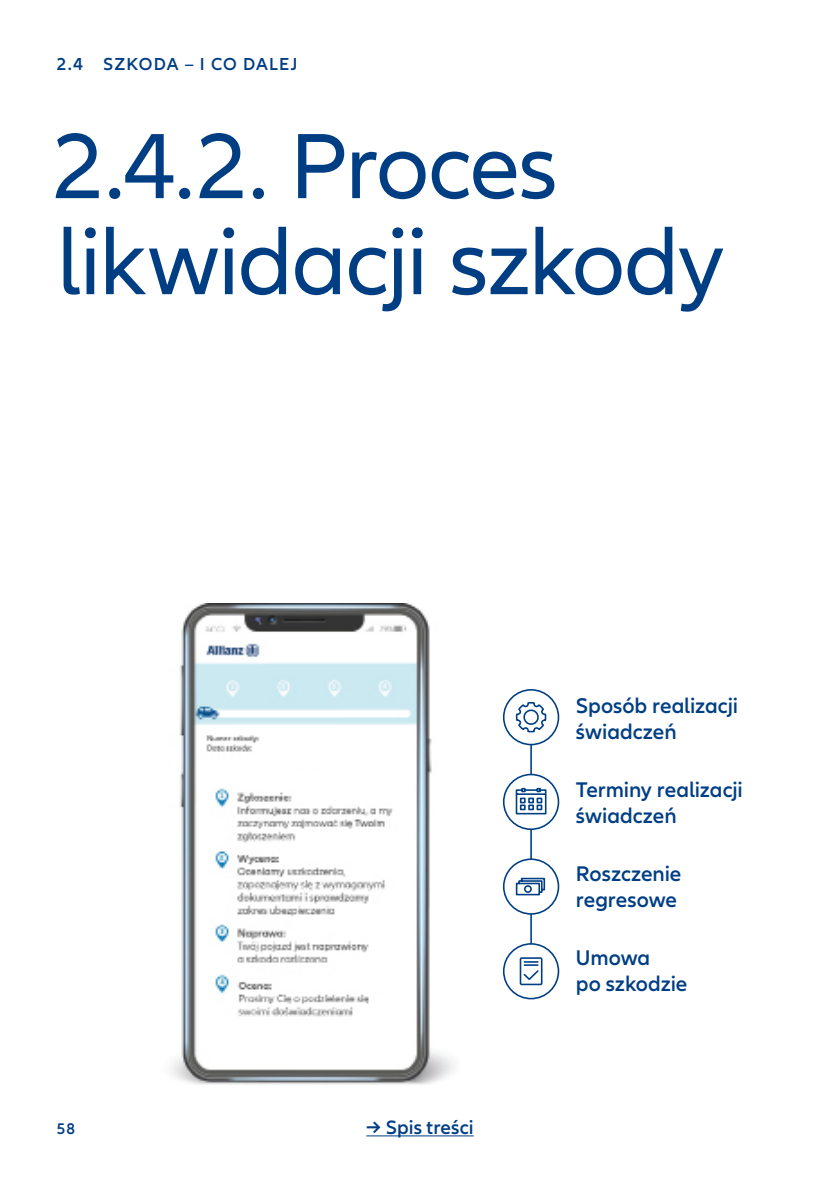
<style>
.page{position:relative;width:840px;height:1191px;background:#fff}
.page>*{position:absolute;margin:0;border:0;box-sizing:border-box;transform-origin:0 0}
.t1{font:96px/96px "Allianz Neo";letter-spacing:-.015em;color:#003e84}
.t2{font:600 22px/26.4px "Allianz Neo";color:#003e84}
.t3{font:600 20px "Allianz Neo";letter-spacing:.005em;color:#003e84}
.t4{font:600 18px "Allianz Neo";letter-spacing:.065em;color:#003e84}
.t5{font:600 16px "Allianz Neo";color:#003e84}
</style>
<div class="page">
<img style="left:171px;top:603px;width:283px;height:482px">
<hr style="left:530px;top:744px;width:1px;height:30px;background:#003e84">
<hr style="left:530px;top:829px;width:1px;height:30px;background:#003e84">
<svg style="left:530px;top:914px;width:1px;height:29px"></svg>
<div style="left:502px;top:773px;width:57px;height:57px;border:2px solid #003e84;border-radius:50%"></div>
<svg style="left:515px;top:787px;width:32px;height:28px"></svg>
<div style="left:502px;top:689px;width:57px;height:56px;border:2px solid #003e84;border-radius:50%"></div>
<svg style="left:515px;top:702px;width:31px;height:30px"></svg>
<div style="left:502px;top:858px;width:57px;height:56px;border:2px solid #003e84;border-radius:50%"></div>
<svg style="left:515px;top:877px;width:30px;height:19px"></svg>
<div style="left:502px;top:943px;width:57px;height:56px;border:2px solid #003e84;border-radius:50%"></div>
<div style="left:519px;top:957px;width:23px;height:28px;border:2px solid #003e84"></div>
<svg style="left:523px;top:961px;width:17px;height:20px"></svg>
<hr style="left:366px;top:1135px;width:107px;height:1px;background:#003e84">
<p class="t4" style="left:57px;top:54px;width:242px">2.4 SZKODA – I CO DALEJ</p>
<h1 class="t1" style="left:53px;top:121px;width:672px">2.4.2. Proces likwidacji szkody</h1>
<p class="t2" style="left:575px;top:692px;width:164px">Sposób realizacji świadczeń</p>
<p class="t2" style="left:575px;top:776px;width:168px">Terminy realizacji świadczeń</p>
<p class="t2" style="left:575px;top:861px;width:107px">Roszczenie regresowe</p>
<p class="t5" style="left:57px;top:1119px;width:20px">58</p>
<p class="t3" style="left:366px;top:1115px;width:109px">→ Spis treści</p>
<p class="t2" style="left:575px;top:945px;width:113px">Umowa<br>po szkodzie</p>
</div>
